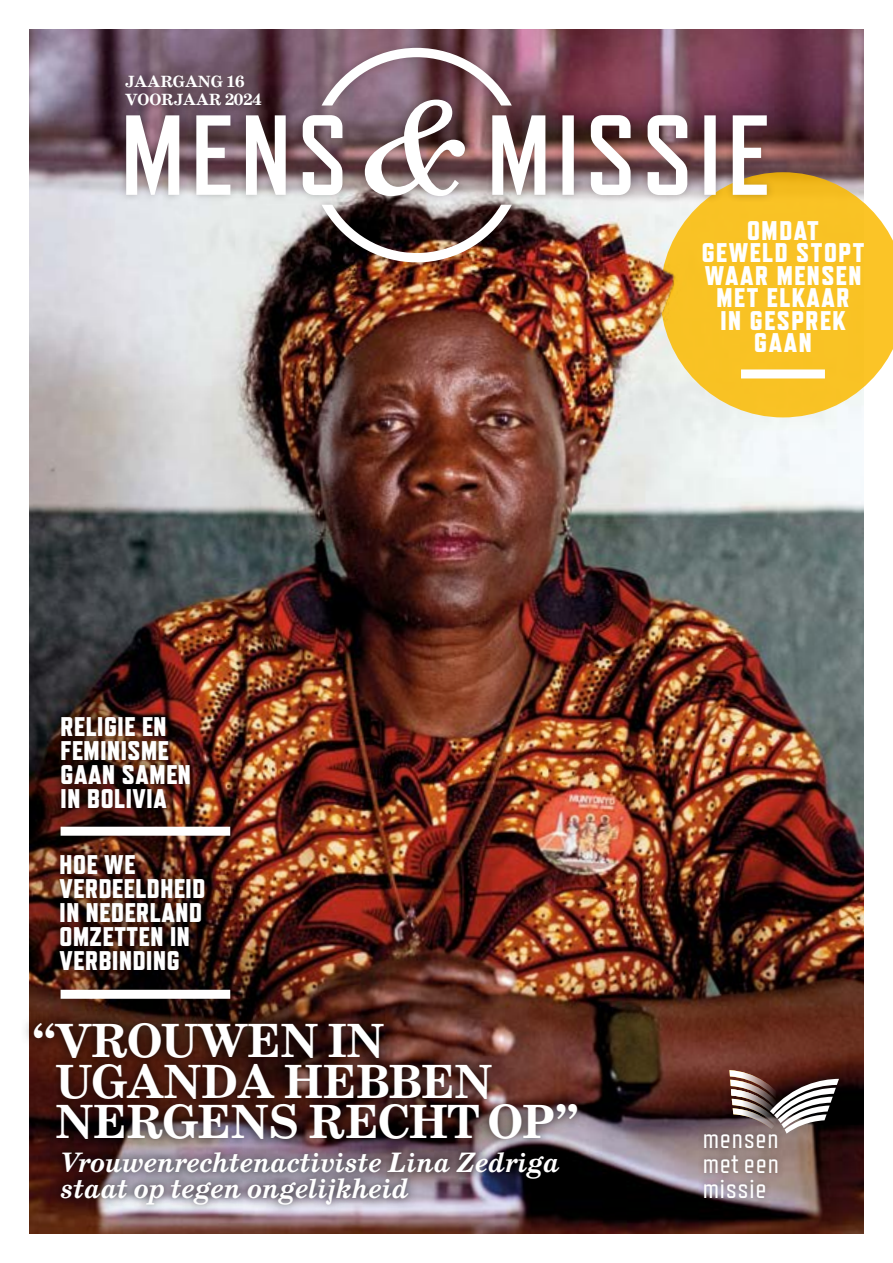
<style>
.page{position:relative;width:893px;height:1263px;background:#fff}
.page>*{position:absolute;margin:0;border:0;box-sizing:border-box;transform-origin:0 0}
.t1{font:700 48.75px/40.7px "School";letter-spacing:-.03em;color:#fff}
.t2{font:28.95px/24.8px "Refrigerator Deluxe";letter-spacing:.025em;color:#fff;text-align:justify}
.t3{font:italic 700 28.5px/25.5px "School";letter-spacing:-.025em;color:#fff}
.t4{font:800 27px/24px "Refrigerator Deluxe";letter-spacing:.025em;color:#fff}
.t5{font:800 27px/22.5px "Refrigerator Deluxe";letter-spacing:.06em;color:#fff;text-align:center}
.t6{font:700 16.5px/18px "School";letter-spacing:-.015em;color:#fff}
</style>
<div class="page">
<img style="left:30px;top:30px;width:833px;height:1203px">
<svg style="left:660px;top:172px;width:233px;height:245px;background:#f5c845"></svg>
<div style="left:118px;top:40px;width:657px;height:231px;background:#000;opacity:.2"></div>
<svg style="left:126px;top:115px;width:641px;height:80px"></svg>
<img style="left:322px;top:48px;width:190px;height:214px">
<div style="left:117px;top:68px;width:152px;height:45px;background:#000;opacity:.2"></div>
<div style="left:19px;top:1009px;width:572px;height:208px;background:#000;opacity:.62"></div>
<div style="left:56px;top:1146px;width:510px;height:63px;background:#000;opacity:.3"></div>
<div style="left:27px;top:1017px;width:557px;height:130px;background:#000;opacity:.3"></div>
<img style="left:729px;top:1070px;width:110px;height:63px">
<div style="left:698px;top:1127px;width:87px;height:77px;background:#000;opacity:.3"></div>
<div style="left:54px;top:709px;width:143px;height:106px;background:#000;opacity:.8"></div>
<div style="left:52px;top:846px;width:160px;height:131px;background:#000;opacity:.8"></div>
<div style="left:61px;top:827px;width:169px;height:9px;background:#fff"></div>
<div style="left:741px;top:369px;width:84px;height:9px;background:#fff"></div>
<div style="left:61px;top:990px;width:169px;height:9px;background:#fff"></div>
<img style="left:650px;top:253px;width:38px;height:86px">
<p class="t6" style="left:125px;top:73px;width:138px">JAARGANG 16<br>VOORJAAR 2024</p>
<p class="t5" style="left:702px;top:219px;width:164px">OMDAT<br>GEWELD STOPT<br>WAAR MENSEN<br>MET ELKAAR<br>IN GESPREK<br>GAAN</p>
<p class="t4" style="left:61px;top:714px;width:132px">RELIGIE EN<br>FEMINISME<br>GAAN SAMEN<br>IN BOLIVIA</p>
<p class="t4" style="left:60px;top:852px;width:147px">HOE WE<br>VERDEELDHEID<br>IN NEDERLAND<br>OMZETTEN IN<br>VERBINDING</p>
<h1 class="t1" style="left:55px;top:1022px;width:527px;text-indent:-23px">“VROUWEN IN<br>UGANDA HEBBEN<br>NERGENS RECHT OP”</h1>
<p class="t3" style="left:61px;top:1151px;width:501px">Vrouwenrechtenactiviste Lina Zedriga staat op tegen ongelijkheid</p>
<p class="t2" style="left:703px;top:1126px;width:78px">mensen met een missie</p>
</div>
